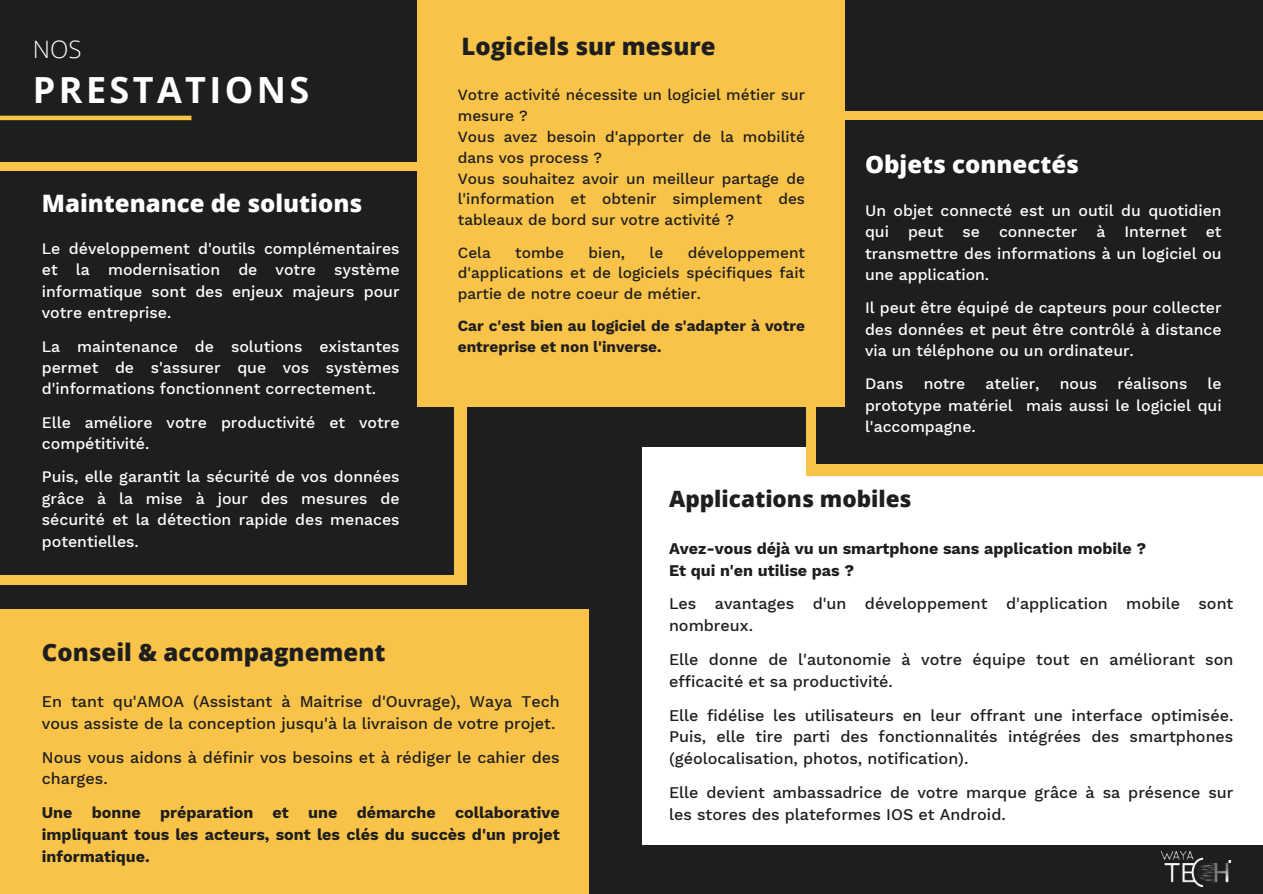
<style>
.page{position:relative;width:1263px;height:894px;background:#fff}
.page>*{position:absolute;margin:0;border:0;box-sizing:border-box;transform-origin:0 0}
.t1{font:700 36px "Open Sans";letter-spacing:.095em;color:#fff}
.t2{font:800 24px "Open Sans";color:#1e1e1e}
.t3{font:800 24px "Open Sans";color:#fff}
.t4{font:300 24px "Open Sans";color:#fff}
.t5{font:800 22.5px "Open Sans";color:#1e1e1e}
.t6{font:500 16.05px/21.8px "Work Sans";color:#1e1e1e}
.t7{font:700 16.05px/21.8px "Work Sans";color:#1e1e1e;text-align:justify}
.t8{font:500 15.75px/21.5px "Work Sans";color:#fff;text-align:justify}
.t9{font:500 15.3px/20.9px "Work Sans";color:#1e1e1e}
.t10{font:700 15.3px/20.9px "Work Sans";color:#1e1e1e}
</style>
<div class="page">
<div style="left:0;top:0;width:1263px;height:893px;background:#1e1e1e"></div>
<hr style="left:0;top:116px;width:191px;height:4px;background:#f9c349">
<div style="left:0;top:609px;width:588px;height:284px;background:#f9c349"></div>
<div style="left:0;top:161px;width:467px;height:423px;background:#f9c349"></div>
<div style="left:0;top:171px;width:454px;height:403px;background:#1e1e1e"></div>
<div style="left:642px;top:446px;width:621px;height:397px;background:#fff"></div>
<div style="left:807px;top:111px;width:456px;height:364px;background:#f9c349"></div>
<div style="left:816px;top:120px;width:447px;height:344px;background:#1e1e1e"></div>
<div style="left:418px;top:0;width:427px;height:406px;background:#f9c349"></div>
<img style="left:1160px;top:851px;width:72px;height:37px">
<h2 class="t2" style="left:461px;top:29px;width:256px">Logiciels sur mesure</h2>
<p class="t9" style="left:458px;top:85px;width:349px">Votre activité nécessite un logiciel métier sur mesure ?<br>Vous avez besoin d'apporter de la mobilité dans vos process ?<br>Vous souhaitez avoir un meilleur partage de l'information et obtenir simplement des tableaux de bord sur votre activité ?</p>
<p class="t9" style="left:458px;top:242px;width:34px">Cela</p>
<p class="t9" style="left:515px;top:242px;width:50px">tombe</p>
<p class="t9" style="left:589px;top:242px;width:38px">bien,</p>
<p class="t9" style="left:650px;top:242px;width:15px">le</p>
<h2 class="t4" style="left:33px;top:32px;width:50px">NOS</h2>
<h1 class="t1" style="left:33px;top:64px;width:278px">PRESTATIONS</h1>
<h2 class="t3" style="left:865px;top:147px;width:216px">Objets connectés</h2>
<p class="t8" style="left:865px;top:200px;width:358px">Un objet connecté est un outil du quotidien qui peut se connecter à Internet et transmettre des informations à un logiciel ou une application.</p>
<p class="t8" style="left:865px;top:297px;width:358px">Il peut être équipé de capteurs pour collecter des données et peut être contrôlé à distance via un téléphone ou un ordinateur.</p>
<p class="t8" style="left:865px;top:373px;width:40px">Dans</p>
<p class="t8" style="left:924px;top:373px;width:43px">notre</p>
<p class="t8" style="left:986px;top:373px;width:55px">atelier,</p>
<p class="t8" style="left:1060px;top:373px;width:39px">nous</p>
<p class="t8" style="left:1117px;top:373px;width:71px">réalisons</p>
<h2 class="t3" style="left:42px;top:186px;width:322px">Maintenance de solutions</h2>
<p class="t8" style="left:42px;top:238px;width:359px">Le développement d'outils complémentaires et la modernisation de votre système informatique sont des enjeux majeurs pour votre entreprise.</p>
<p class="t8" style="left:42px;top:335px;width:359px">La maintenance de solutions existantes permet de s'assurer que vos systèmes d'informations fonctionnent correctement.</p>
<p class="t8" style="left:42px;top:411px;width:359px">Elle améliore votre productivité et votre compétitivité.</p>
<p class="t8" style="left:42px;top:466px;width:359px">Puis, elle garantit la sécurité de vos données grâce à la mise à jour des mesures de sécurité et la détection rapide des menaces potentielles.</p>
<p class="t9" style="left:458px;top:242px;width:349px;text-align:justify;text-indent:230px">développement d'applications et de logiciels spécifiques fait partie de notre coeur de métier.</p>
<p class="t10" style="left:458px;top:315px;width:349px">Car c'est bien au logiciel de s'adapter à votre entreprise et non l'inverse.</p>
<p class="t8" style="left:865px;top:373px;width:358px;text-indent:343px">le prototype matériel mais aussi le logiciel qui l'accompagne.</p>
<h3 class="t5" style="left:669px;top:483px;width:244px">Applications mobiles</h3>
<p class="t7" style="left:669px;top:537px;width:479px">Avez-vous déjà vu un smartphone sans application mobile ?<br>Et qui n'en utilise pas ?</p>
<p class="t6" style="left:669px;top:593px;width:566px">Les avantages d'un développement d'application mobile sont nombreux.</p>
<p class="t6" style="left:669px;top:648px;width:566px">Elle donne de l'autonomie à votre équipe tout en améliorant son efficacité et sa productivité.</p>
<p class="t6" style="left:669px;top:704px;width:566px;text-align:justify">Elle fidélise les utilisateurs en leur offrant une interface optimisée.<br>Puis, elle tire parti des fonctionnalités intégrées des smartphones (géolocalisation, photos, notification).</p>
<p class="t6" style="left:669px;top:781px;width:566px">Elle devient ambassadrice de votre marque grâce à sa présence sur les stores des plateformes IOS et Android.</p>
<h2 class="t2" style="left:42px;top:634px;width:345px">Conseil &amp; accompagnement</h2>
<p class="t6" style="left:42px;top:690px;width:519px">En tant qu'AMOA (Assistant à Maitrise d'Ouvrage), Waya Tech vous assiste de la conception jusqu'à la livraison de votre projet.</p>
<p class="t6" style="left:42px;top:746px;width:519px">Nous vous aidons à définir vos besoins et à rédiger le cahier des charges.</p>
<p class="t7" style="left:42px;top:801px;width:519px">Une bonne préparation et une démarche collaborative impliquant tous les acteurs, sont les clés du succès d'un projet informatique.</p>
</div>
